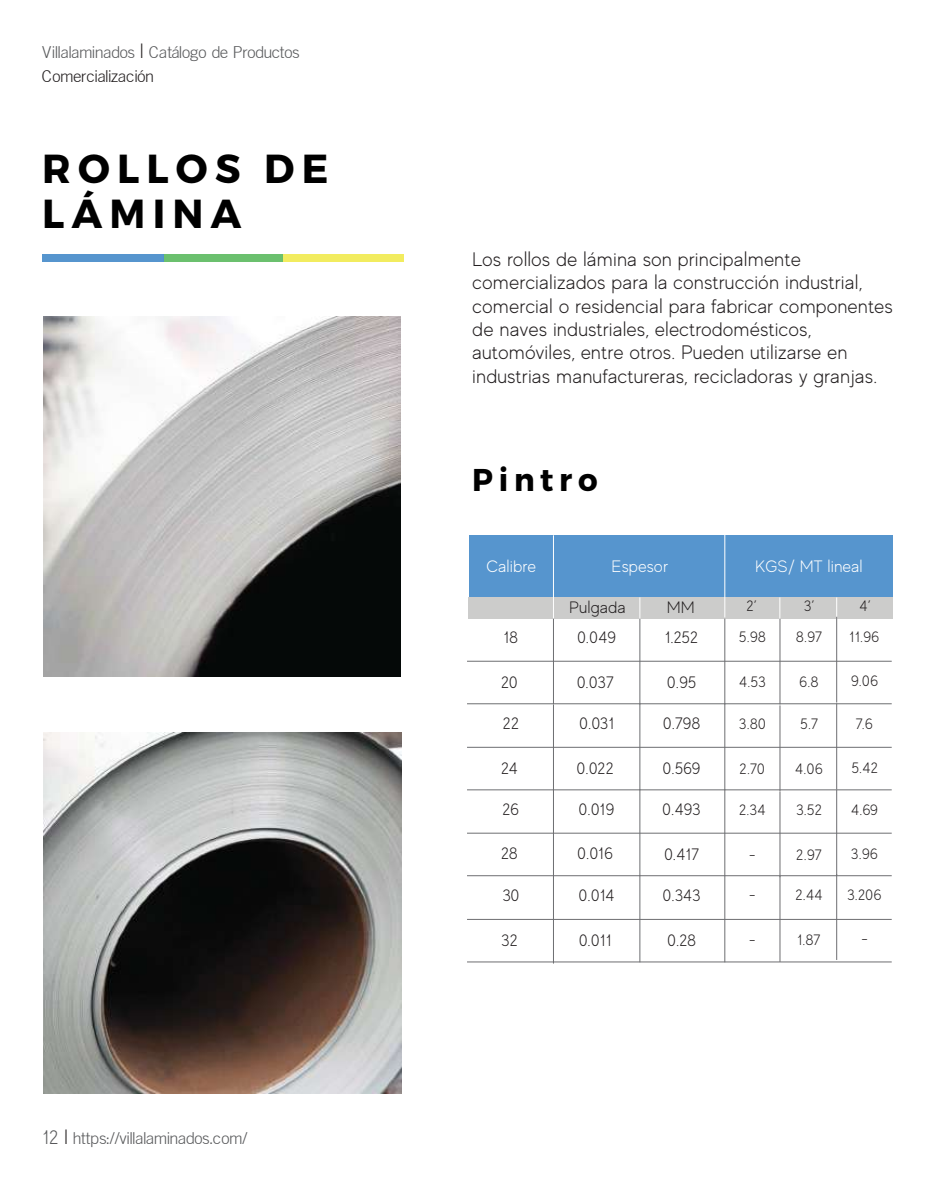
<style>
.page{position:relative;width:936px;height:1191px;background:#fff}
.page>*{position:absolute;margin:0;border:0;box-sizing:border-box;transform-origin:0 0}
.t1{font:40.5px/45px "Trueno Bd";letter-spacing:.185em;color:#000}
.t2{font:31.5px "Trueno Bd";letter-spacing:.185em;color:#000}
.t3{font:300 19.5px/23.4px "MADE Evolve Sans";color:#231f20}
.t4{font:300 16.5px "MADE Evolve Sans";color:#231f20}
.t5{font:16.5px/23.5px "Tradition Sans X Light";color:#58595b}
.t6{font:300 16.5px "MADE Evolve Sans";letter-spacing:.005em;color:#fff}
.t7{font:300 15px "MADE Evolve Sans";letter-spacing:-.01em;color:#231f20}
.s1{font-size:19.5px;color:#231f20}
.s2{color:#231f20}
.s3{font-family:"MADE Evolve Sans";font-weight:300;font-size:19.5px}
</style>
<div class="page">
<div style="left:283px;top:254px;width:121px;height:8px;background:#f2ec5a"></div>
<div style="left:164px;top:254px;width:119px;height:8px;background:#67be6a"></div>
<div style="left:42px;top:254px;width:122px;height:8px;background:#5192cd"></div>
<div style="left:468px;top:535px;width:85px;height:62px;background:#5192cd"></div>
<div style="left:553px;top:535px;width:85px;height:62px;background:#5192cd"></div>
<div style="left:638px;top:535px;width:85px;height:62px;background:#5192cd"></div>
<div style="left:723px;top:535px;width:85px;height:62px;background:#5192cd"></div>
<div style="left:808px;top:535px;width:85px;height:62px;background:#5192cd"></div>
<hr style="left:467px;top:661px;width:424px;height:1px;background:#6d6e71">
<hr style="left:467px;top:703px;width:424px;height:1px;background:#6d6e71">
<div style="left:468px;top:597px;width:425px;height:21px;background:#cccccb"></div>
<hr style="left:553px;top:535px;width:1px;height:83px;background:#fff">
<hr style="left:553px;top:618px;width:1px;height:86px;background:#6d6e71">
<svg style="left:639px;top:597px;width:1px;height:21px"></svg>
<svg style="left:779px;top:597px;width:1px;height:21px"></svg>
<svg style="left:836px;top:597px;width:1px;height:20px"></svg>
<hr style="left:639px;top:618px;width:1px;height:86px;background:#6d6e71">
<hr style="left:724px;top:534px;width:1px;height:83px;background:#fff">
<hr style="left:724px;top:618px;width:1px;height:86px;background:#6d6e71">
<hr style="left:779px;top:618px;width:1px;height:86px;background:#6d6e71">
<hr style="left:836px;top:617px;width:1px;height:85px;background:#6d6e71">
<hr style="left:467px;top:747px;width:424px;height:1px;background:#6d6e71">
<hr style="left:467px;top:789px;width:424px;height:1px;background:#6d6e71">
<hr style="left:553px;top:705px;width:1px;height:86px;background:#6d6e71">
<hr style="left:639px;top:703px;width:1px;height:87px;background:#6d6e71">
<hr style="left:724px;top:703px;width:1px;height:87px;background:#6d6e71">
<hr style="left:467px;top:832px;width:424px;height:1px;background:#6d6e71">
<hr style="left:467px;top:875px;width:424px;height:1px;background:#6d6e71">
<hr style="left:553px;top:790px;width:1px;height:87px;background:#6d6e71">
<hr style="left:639px;top:789px;width:1px;height:87px;background:#6d6e71">
<hr style="left:724px;top:789px;width:1px;height:87px;background:#6d6e71">
<hr style="left:467px;top:919px;width:424px;height:1px;background:#6d6e71">
<hr style="left:467px;top:961px;width:424px;height:1px;background:#6d6e71">
<hr style="left:553px;top:877px;width:1px;height:86px;background:#6d6e71">
<hr style="left:639px;top:875px;width:1px;height:87px;background:#6d6e71">
<hr style="left:724px;top:875px;width:1px;height:87px;background:#6d6e71">
<hr style="left:779px;top:705px;width:1px;height:86px;background:#6d6e71">
<hr style="left:836px;top:703px;width:1px;height:86px;background:#6d6e71">
<hr style="left:779px;top:791px;width:1px;height:86px;background:#6d6e71">
<hr style="left:836px;top:789px;width:1px;height:86px;background:#6d6e71">
<hr style="left:779px;top:876px;width:1px;height:86px;background:#6d6e71">
<hr style="left:836px;top:874px;width:1px;height:86px;background:#6d6e71">
<img style="left:44px;top:732px;width:358px;height:361px">
<img style="left:44px;top:317px;width:356px;height:360px">
<p class="t5" style="left:42px;top:40px;width:258px">Villalaminados <span class="s1">|</span> Catálogo de Productos<br><span class="s2">Comercialización</span></p>
<h1 class="t1" style="left:42px;top:147px;width:287px">ROLLOS DE<br>LÁMINA</h1>
<p class="t5" style="left:43px;top:1126px;width:206px"><span class="s3">12</span> <span class="s1">|</span> https://villalaminados.com/</p>
<p class="t3" style="left:472px;top:247px;width:422px">Los rollos de lámina son principalmente comercializados para la construcción industrial, comercial o residencial para fabricar componentes de naves industriales, electrodomésticos, automóviles, entre otros. Pueden utilizarse en industrias manufactureras, recicladoras y granjas.</p>
<h2 class="t2" style="left:472px;top:460px;width:127px">Pintro</h2>
<p class="t6" style="left:486px;top:556px;width:51px">Calibre</p>
<p class="t6" style="left:611px;top:556px;width:58px">Espesor</p>
<p class="t6" style="left:755px;top:556px;width:109px">KGS/ MT lineal</p>
<p class="t4" style="left:569px;top:596px;width:58px">Pulgada</p>
<p class="t4" style="left:667px;top:596px;width:29px">MM</p>
<p class="t7" style="left:746px;top:597px;width:12px">2’</p>
<p class="t7" style="left:803px;top:597px;width:12px">3’</p>
<p class="t7" style="left:859px;top:597px;width:13px">4’</p>
<p class="t4" style="left:577px;top:627px;width:41px">0.049</p>
<p class="t4" style="left:576px;top:671px;width:38px">0.037</p>
<p class="t4" style="left:579px;top:713px;width:37px">0.031</p>
<p class="t4" style="left:576px;top:757px;width:39px">0.022</p>
<p class="t4" style="left:578px;top:799px;width:38px">0.019</p>
<p class="t4" style="left:577px;top:843px;width:37px">0.016</p>
<p class="t4" style="left:578px;top:885px;width:38px">0.014</p>
<p class="t4" style="left:578px;top:929px;width:35px">0.011</p>
<p class="t4" style="left:503px;top:627px;width:16px">18</p>
<p class="t4" style="left:665px;top:627px;width:35px">1.252</p>
<p class="t7" style="left:738px;top:627px;width:29px">5.98</p>
<p class="t7" style="left:795px;top:627px;width:28px">8.97</p>
<p class="t4" style="left:501px;top:671px;width:18px">20</p>
<p class="t4" style="left:666px;top:672px;width:31px">0.95</p>
<p class="t7" style="left:738px;top:673px;width:29px">4.53</p>
<p class="t7" style="left:799px;top:672px;width:21px">6.8</p>
<p class="t4" style="left:503px;top:713px;width:18px">22</p>
<p class="t4" style="left:662px;top:713px;width:39px">0.798</p>
<p class="t4" style="left:501px;top:757px;width:18px">24</p>
<p class="t4" style="left:662px;top:758px;width:40px">0.569</p>
<p class="t4" style="left:502px;top:799px;width:18px">26</p>
<p class="t4" style="left:662px;top:799px;width:40px">0.493</p>
<p class="t4" style="left:501px;top:843px;width:18px">28</p>
<p class="t4" style="left:664px;top:844px;width:37px">0.417</p>
<p class="t4" style="left:502px;top:885px;width:19px">30</p>
<p class="t4" style="left:662px;top:885px;width:40px">0.343</p>
<p class="t4" style="left:501px;top:929px;width:18px">32</p>
<p class="t4" style="left:667px;top:930px;width:30px">0.28</p>
<p class="t7" style="left:738px;top:714px;width:29px">3.80</p>
<p class="t7" style="left:800px;top:714px;width:19px">5.7</p>
<p class="t7" style="left:739px;top:759px;width:27px">2.70</p>
<p class="t7" style="left:794px;top:759px;width:30px">4.06</p>
<p class="t7" style="left:739px;top:800px;width:28px">2.34</p>
<p class="t7" style="left:796px;top:800px;width:27px">3.52</p>
<p class="t7" style="left:748px;top:845px;width:9px">-</p>
<p class="t7" style="left:796px;top:845px;width:27px">2.97</p>
<p class="t7" style="left:748px;top:885px;width:9px">-</p>
<p class="t7" style="left:795px;top:885px;width:29px">2.44</p>
<p class="t7" style="left:748px;top:930px;width:9px">-</p>
<p class="t7" style="left:797px;top:930px;width:24px">1.87</p>
<p class="t7" style="left:849px;top:627px;width:32px">11.96</p>
<p class="t7" style="left:850px;top:672px;width:29px">9.06</p>
<p class="t7" style="left:855px;top:714px;width:19px">7.6</p>
<p class="t7" style="left:851px;top:758px;width:28px">5.42</p>
<p class="t7" style="left:850px;top:800px;width:29px">4.69</p>
<p class="t7" style="left:850px;top:844px;width:29px">3.96</p>
<p class="t7" style="left:847px;top:885px;width:36px">3.206</p>
<p class="t7" style="left:861px;top:929px;width:9px">-</p>
</div>
